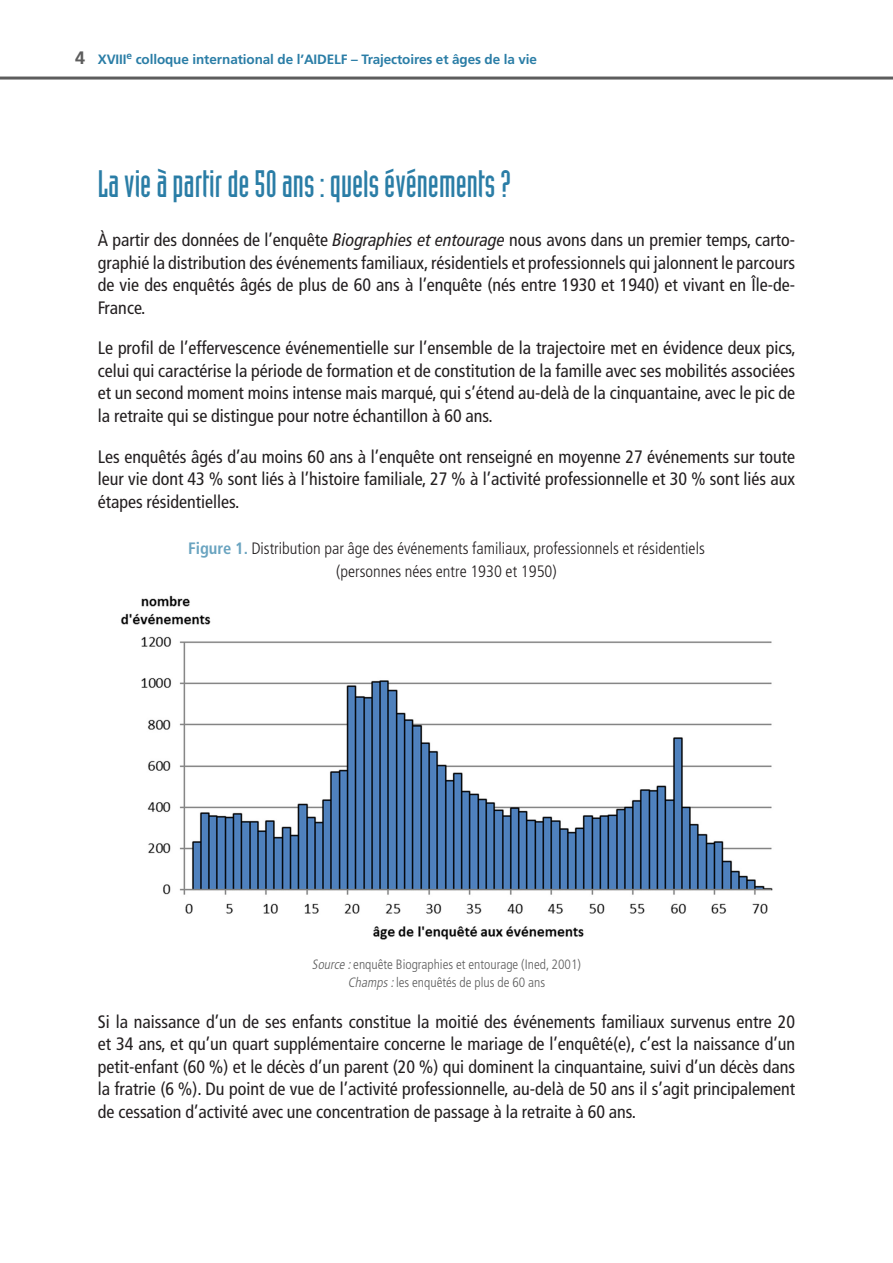
<style>
.page{position:relative;width:893px;height:1263px;background:#fff}
.page>*{position:absolute;margin:0;border:0;box-sizing:border-box;transform-origin:0 0}
.T1{font:37.5px "Industria Solid";color:#2a7da6}
.Texte_courant{font:condensed 18px/22.5px "Frutiger LT Std";color:#231f20;text-align:justify}
.Tab_Fig_Titre{font:300 condensed 16.5px/22.5px "Frutiger LT Std";color:#231f20;text-align:center}
.Fig_Source{font:300 condensed 13.5px "Frutiger LT Std";color:#5d5d5d}
.t1{font:700 13.5px "Frutiger LT Std";letter-spacing:-.01em;color:#2a7da6}
.s1{font-size:18px;color:#5d5d5d}
.s2{font-family:"Frutiger LT Com";font-style:italic}
.s3{font-weight:700;color:#6aa4c0}
.s4{font-style:italic}
</style>
<div class="page">
<hr style="left:0;top:77px;width:893px;height:3px;background:#5d5d5d">
<img style="left:121px;top:595px;width:652px;height:345px">
<p class="t1" style="left:75px;top:51px;width:463px"><span class="s1">4</span> XVIII<sup>e</sup> colloque international de l’AIDELF – Trajectoires et âges de la vie</p>
<p class="T1" style="left:98px;top:163px;width:415px">La vie à partir de 50ans: quels événements?</p>
<p class="Texte_courant" style="left:98px;top:229px;width:699px">À partir des données de l’enquête <span class="s2">Biographies et entourage</span> nous avons dans un premier temps, carto&shy;graphié la distribution des événements familiaux, résidentiels et professionnels qui jalonnent le parcours de vie des enquêtés âgés de plus de 60 ans à l’enquête (nés entre 1930 et 1940) et vivant en Île-de-France.</p>
<p class="Texte_courant" style="left:98px;top:337px;width:699px">Le profil de l’effervescence événementielle sur l’ensemble de la trajectoire met en évidence deux pics, celui qui caractérise la période de formation et de constitution de la famille avec ses mobilités associées et un second moment moins intense mais marqué, qui s’étend au-delà de la cinquantaine, avec le pic de la retraite qui se distingue pour notre échantillon à 60 ans.</p>
<p class="Texte_courant" style="left:98px;top:445px;width:699px">Les enquêtés âgés d’au moins 60 ans à l’enquête ont renseigné en moyenne 27 événements sur toute leur vie dont 43 % sont liés à l’histoire familiale, 27 % à l’activité professionnelle et 30 % sont liés aux étapes résidentielles.</p>
<p class="Tab_Fig_Titre" style="left:188px;top:537px;width:518px"><span class="s3">Figure 1.</span> Distribution par âge des événements familiaux, professionnels et résidentiels (personnes nées entre 1930 et 1950)</p>
<p class="Fig_Source" style="left:312px;top:956px;width:271px"><span class="s4">Source :</span>enquête Biographies et entourage (Ined, 2001)</p>
<p class="Fig_Source" style="left:348px;top:974px;width:199px"><span class="s4">Champs:</span>les enquêtés de plus de 60 ans</p>
<p class="Texte_courant" style="left:98px;top:1010px;width:699px">Si la naissance d’un de ses enfants constitue la moitié des événements familiaux survenus entre 20 et 34 ans, et qu’un quart supplémentaire concerne le mariage de l’enquêté(e), c’est la naissance d’un petit-enfant (60 %) et le décès d’un parent (20 %) qui dominent la cinquantaine, suivi d’un décès dans la fratrie (6 %). Du point de vue de l’activité professionnelle, au-delà de 50 ans il s’agit principalement de cessation d’activité avec une concentration de passage à la retraite à 60 ans.</p>
</div>
